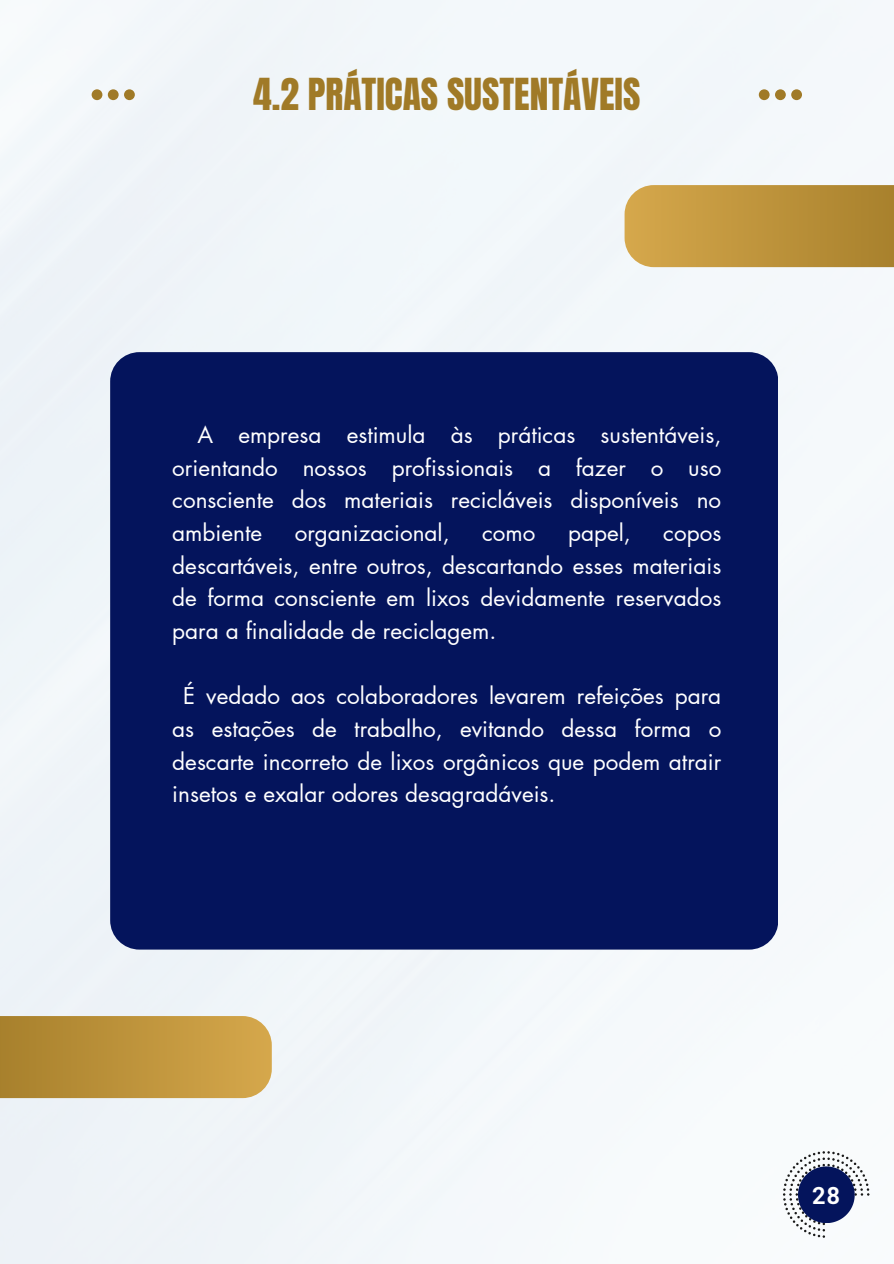
<style>
.page{position:relative;width:894px;height:1264px;background:#fff}
.page>*{position:absolute;margin:0;border:0;box-sizing:border-box;transform-origin:0 0}
.t1{font:37.5px "Anton";color:#a07a27}
.t2{font:700 23.55px "Roboto Mono";color:#fff}
.t3{font:22.5px/32.7px "Futura LT Pro";color:#fff;text-align:justify}
</style>
<div class="page">
<div style="left:0;top:0;width:893px;height:1263px;background:#f2f7fa"></div>
<svg style="left:92px;top:89px;width:42px;height:11px"></svg>
<svg style="left:758px;top:89px;width:43px;height:11px"></svg>
<div style="left:110px;top:352px;width:667px;height:597px;background:#04145c;border-radius:29px"></div>
<svg style="left:624px;top:185px;width:269px;height:82px;background:#bf963f"></svg>
<svg style="left:0;top:1016px;width:272px;height:82px;background:#be953f"></svg>
<svg style="left:782px;top:1151px;width:87px;height:86px"></svg>
<p class="t1" style="left:253px;top:67px;width:388px">4.2 PRÁTICAS SUSTENTÁVEIS</p>
<p class="t3" style="left:172px;top:419px;width:550px;text-indent:25px">A empresa estimula às práticas sustentáveis, orientando nossos profissionais a fazer o uso consciente dos materiais recicláveis disponíveis no ambiente</p>
<p class="t3" style="left:294px;top:517px;width:156px">organizacional,</p>
<p class="t3" style="left:482px;top:517px;width:55px">como</p>
<p class="t3" style="left:568px;top:517px;width:64px">papel,</p>
<p class="t3" style="left:172px;top:517px;width:550px;text-indent:491px">copos descartáveis, entre outros, descartando esses materiais de forma consciente em lixos devidamente reservados para a finalidade de reciclagem.</p>
<p class="t3" style="left:172px;top:680px;width:550px;text-indent:11px">É vedado aos colaboradores levarem refeições para as estações de trabalho, evitando dessa forma o descarte incorreto de lixos orgânicos que podem atrair insetos e exalar odores desagradáveis.</p>
<p class="t2" style="left:812px;top:1178px;width:30px">28</p>
</div>
